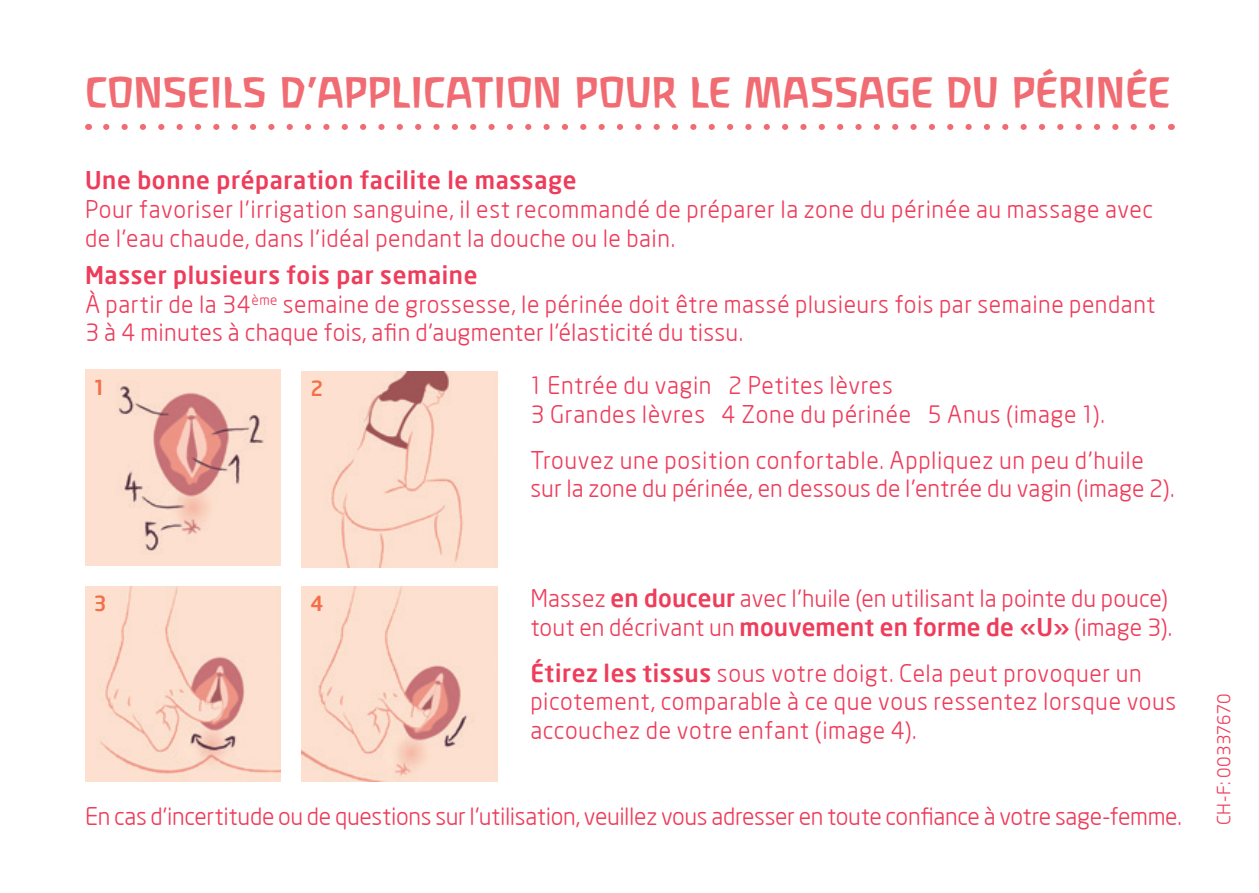
<style>
.page{position:relative;width:1259px;height:893px;background:#fff}
.page>*{position:absolute;margin:0;border:0;box-sizing:border-box;transform-origin:0 0}
.t1{font:39px "New Weleda";color:#f16b72}
.t2{font:24px/28.8px "Neo Sans Weleda";letter-spacing:.02em;color:#ee3c5b}
.t3{font:24px "Neo Sans Weleda";letter-spacing:-.015em;color:#ee3c5b}
.t4{font:700 24px "Neo Sans Weleda";letter-spacing:.025em;color:#ee3c5b}
.t5{font:700 20.4px "Neo Sans Weleda";color:#f36f4a}
.t6{font:18px "Neo Sans Weleda";letter-spacing:.02em;color:#ee3c5b}
.s1{font-weight:700}
</style>
<div class="page">
<img style="left:97px;top:370px;width:184px;height:196px">
<img style="left:302px;top:371px;width:195px;height:196px">
<img style="left:85px;top:586px;width:196px;height:196px">
<img style="left:302px;top:586px;width:195px;height:196px">
<svg style="left:106px;top:124px;width:1050px;height:6px"></svg>
<h1 class="t1" style="left:85px;top:68px;width:1086px">CONSEILS D’APPLICATION POUR LE MASSAGE DU PÉRINÉE</h1>
<p class="t4" style="left:85px;top:165px;width:493px">Une bonne préparation facilite le massage</p>
<p class="t2" style="left:85px;top:194px;width:1069px">Pour favoriser l’irrigation sanguine, il est recommandé de préparer la zone du périnée au massage avec de l’eau chaude, dans l’idéal pendant la douche ou le bain.</p>
<p class="t2" style="left:85px;top:260px;width:1072px"><span class="s1">Masser plusieurs fois par semaine<br></span>À partir de la 34<sup>ème</sup> semaine de grossesse, le périnée doit être massé plusieurs fois par semaine pendant<br>3 à 4 minutes à chaque fois, afin d’augmenter l’élasticité du tissu.</p>
<p class="t5" style="left:94px;top:374px;width:13px">1</p>
<p class="t5" style="left:310px;top:376px;width:14px">2</p>
<p class="t5" style="left:94px;top:591px;width:14px">3</p>
<p class="t5" style="left:310px;top:591px;width:14px">4</p>
<p class="t2" style="left:530px;top:370px;width:576px">1 Entrée du vagin 2 Petites lèvres<br>3 Grandes lèvres 4 Zone du périnée 5 Anus (image 1).</p>
<p class="t2" style="left:530px;top:445px;width:645px">Trouvez une position confortable. Appliquez un peu d’huile sur la zone du périnée, en dessous de l’entrée du vagin (image 2).</p>
<p class="t2" style="left:530px;top:583px;width:643px">Massez <span class="s1">en douceur</span> avec l’huile (en utilisant la pointe du pouce) tout en décrivant un <span class="s1">mouvement en forme de «U»</span> (image 3).</p>
<p class="t2" style="left:530px;top:658px;width:647px"><span class="s1">Étirez les tissus</span> sous votre doigt. Cela peut provoquer un picotement, comparable à ce que vous ressentez lorsque vous accouchez de votre enfant (image 4).</p>
<p class="t3" style="left:85px;top:802px;width:1098px">En cas d’incertitude ou de questions sur l’utilisation, veuillez vous adresser en toute confiance à votre sage-femme.</p>
<p class="t6" style="left:1213px;top:825px;width:133px;rotate:-90deg">CH-F: 00337670</p>
</div>
